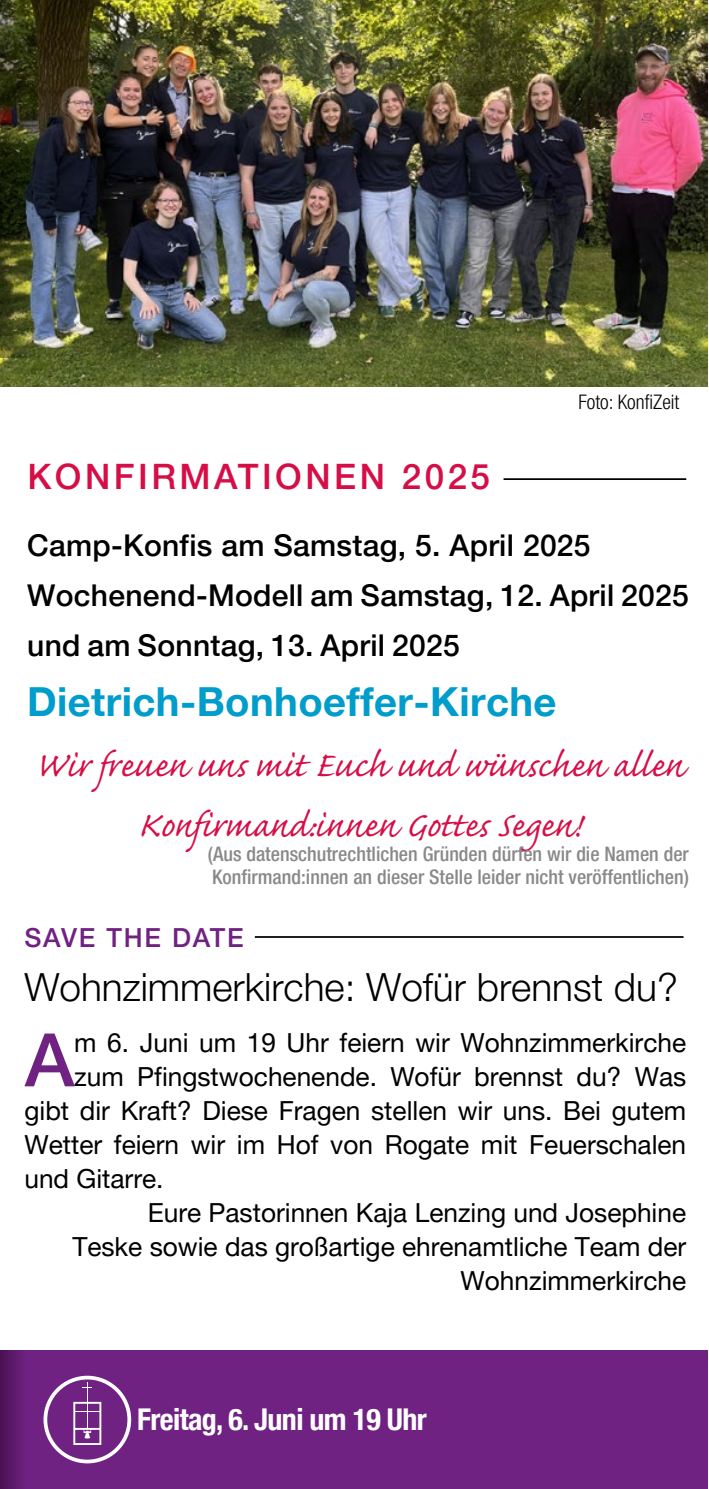
<style>
.page{position:relative;width:709px;height:1489px;background:#fff}
.page>*{position:absolute;margin:0;border:0;box-sizing:border-box;transform-origin:0 0}
.t1{font:500 73.75px "Helvetica Neue LT Pro";color:#702283}
.t2{font:45px/60px "Caflisch Script Pro";letter-spacing:-.005em;color:#d60e47;text-align:center}
.t3{font:700 40px "Helvetica Neue LT Pro";letter-spacing:.01em;color:#009dcc}
.t4{font:300 38.75px "Helvetica Neue LT Pro";color:#000}
.t5{font:500 35px "Helvetica Neue LT Pro";letter-spacing:.1em;color:#d60e47}
.t6{font:500 30px/50px "Helvetica Neue LT Pro";letter-spacing:.01em;color:#000}
.t7{font:700 condensed 30px "Helvetica Neue LT Pro";letter-spacing:-.02em;color:#fff}
.t8{font:26.25px "Helvetica Neue LT Pro";color:#000}
.t9{font:500 26.25px "Helvetica Neue LT Pro";letter-spacing:.07em;color:#702283}
.t10{font:500 condensed 20px/22.5px "Helvetica Neue LT Pro";color:#8a8989}
.t11{font:300 condensed 20px "Helvetica Neue LT Pro";color:#000}
</style>
<div class="page">
<hr style="left:503px;top:478px;width:183px;height:2px;background:#000">
<img style="left:0;top:0;width:707px;height:387px">
<img style="left:0;top:0;width:42px;height:357px">
<hr style="left:255px;top:936px;width:428px;height:1px;background:#000">
<div style="left:0;top:1349px;width:707px;height:139px;background:#702283"></div>
<div style="left:43px;top:1375px;width:88px;height:88px;border:4px solid #fff;border-radius:50%"></div>
<hr style="left:87px;top:1382px;width:1px;height:46px;background:#fff">
<svg style="left:73px;top:1401px;width:28px;height:43px"></svg>
<svg style="left:0;top:1350px;width:22px;height:138px"></svg>
<h3 class="t5" style="left:27px;top:455px;width:464px">KONFIRMATIONEN 2025</h3>
<p class="t11" style="left:578px;top:390px;width:103px">Foto: KonfiZeit</p>
<p class="t6" style="left:27px;top:520px;width:663px">Camp-Konfis am Samstag, 5. April 2025<br>Wochenend-Modell am Samstag, 12. April 2025 und am Sonntag, 13. April 2025</p>
<h3 class="t3" style="left:27px;top:677px;width:531px">Dietrich-Bonhoeffer-Kirche</h3>
<h2 class="t2" style="left:35px;top:740px;width:650px">Wir freuen uns mit Euch und wünschen allen<br>Konfirmand:innen Gottes Segen!</h2>
<p class="t10" style="left:208px;top:842px;width:482px">(Aus datenschutrechtlichen Gründen dürfen wir die Namen der<br>Konfirmand:innen an dieser Stelle leider nicht veröffentlichen)</p>
<p class="t9" style="left:24px;top:921px;width:221px">SAVE THE DATE</p>
<h3 class="t4" style="left:24px;top:963px;width:655px">Wohnzimmerkirche: Wofür brennst du?</h3>
<h1 class="t1" style="left:25px;top:1015px;width:51px">A</h1>
<p class="t8" style="left:74px;top:1026px;width:613px">m 6. Juni um 19 Uhr feiern wir Wohnzimmerkirche</p>
<p class="t8" style="left:74px;top:1060px;width:613px">zum Pfingstwochenende. Wofür brennst du? Was</p>
<p class="t8" style="left:24px;top:1094px;width:663px">gibt dir Kraft? Diese Fragen stellen wir uns. Bei gutem</p>
<p class="t8" style="left:24px;top:1128px;width:663px">Wetter feiern wir im Hof von Rogate mit Feuerschalen</p>
<p class="t8" style="left:24px;top:1162px;width:141px">und Gitarre.</p>
<p class="t8" style="left:148px;top:1196px;width:540px">Eure Pastorinnen Kaja Lenzing und Josephine</p>
<p class="t8" style="left:72px;top:1230px;width:615px">Teske sowie das großartige ehrenamtliche Team der</p>
<p class="t8" style="left:460px;top:1264px;width:227px">Wohnzimmerkirche</p>
<p class="t7" style="left:137px;top:1401px;width:291px">Freitag, 6. Juni um 19 Uhr</p>
</div>
